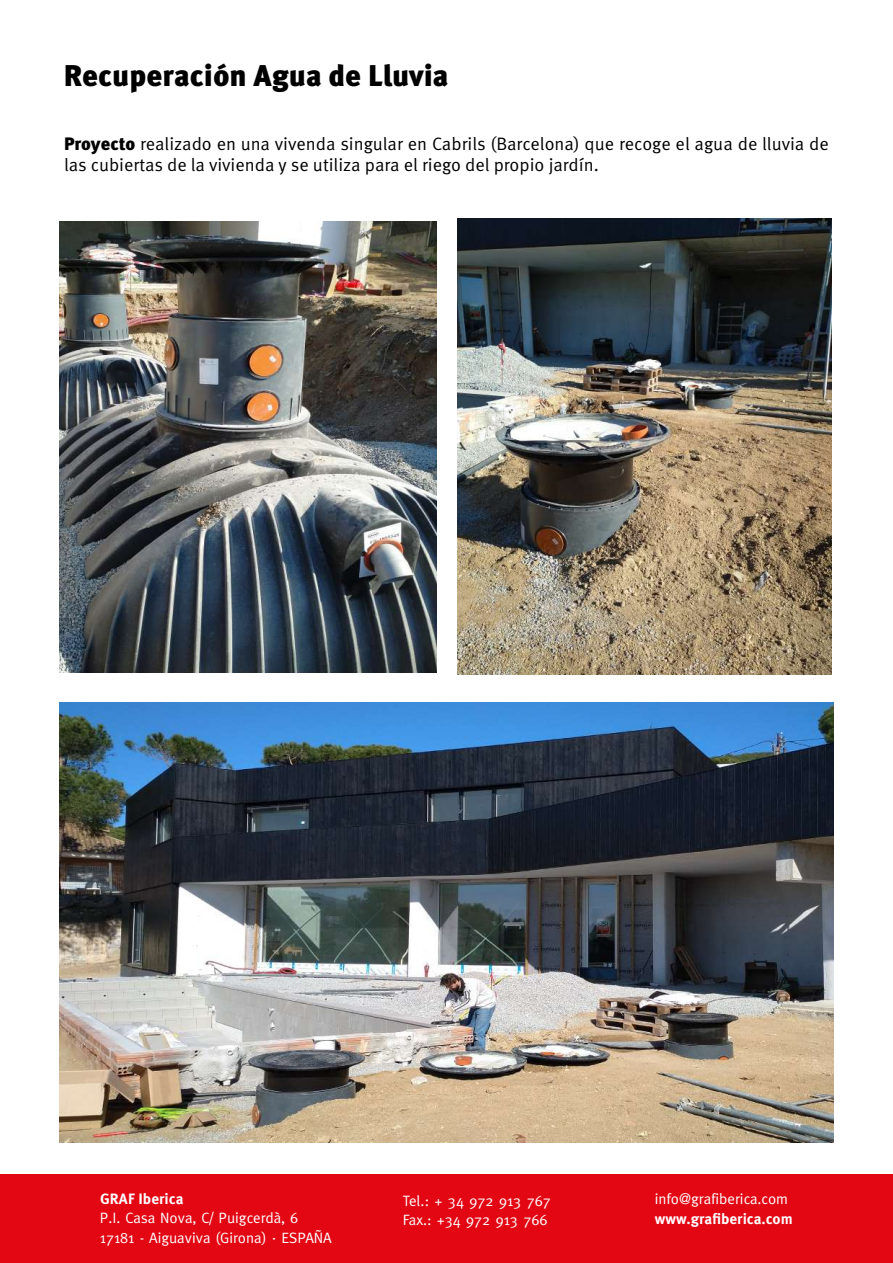
<style>
.page{position:relative;width:893px;height:1263px;background:#fff}
.page>*{position:absolute;margin:0;border:0;box-sizing:border-box;transform-origin:0 0}
.t1{font:900 30px "Meta Pro";color:#000}
.t2{font:18px/21.6px "Meta Pro";color:#000}
.t3{font:15px/19.5px "Meta Normal";color:#fff}
.t4{font:700 15px "Meta Pro";color:#fff}
.s1{font-weight:900}
</style>
<div class="page">
<div style="left:0;top:1175px;width:893px;height:88px;background:#e30613"></div>
<img style="left:60px;top:221px;width:377px;height:452px">
<img style="left:457px;top:218px;width:375px;height:456px">
<img style="left:60px;top:702px;width:773px;height:440px">
<h1 class="t1" style="left:64px;top:57px;width:386px">Recuperación Agua de Lluvia</h1>
<p class="t2" style="left:64px;top:133px;width:766px"><span class="s1">Proyecto</span> realizado en una vivenda singular en Cabrils (Barcelona) que recoge el agua de lluvia de las cubiertas de la vivienda y se utiliza para el riego del propio jardín.</p>
<p class="t4" style="left:100px;top:1189px;width:85px">GRAF Iberica</p>
<p class="t3" style="left:100px;top:1208px;width:233px">P.I. Casa Nova, C/ Puigcerdà, 6<br>17181 - Aiguaviva (Girona) · ESPAÑA</p>
<p class="t3" style="left:403px;top:1190px;width:150px">Tel.: + 34 972 913 767<br>Fax.: +34 972 913 766</p>
<p class="t3" style="left:655px;top:1189px;width:135px">info@grafiberica.com</p>
<p class="t4" style="left:655px;top:1209px;width:139px">www.grafiberica.com</p>
</div>
